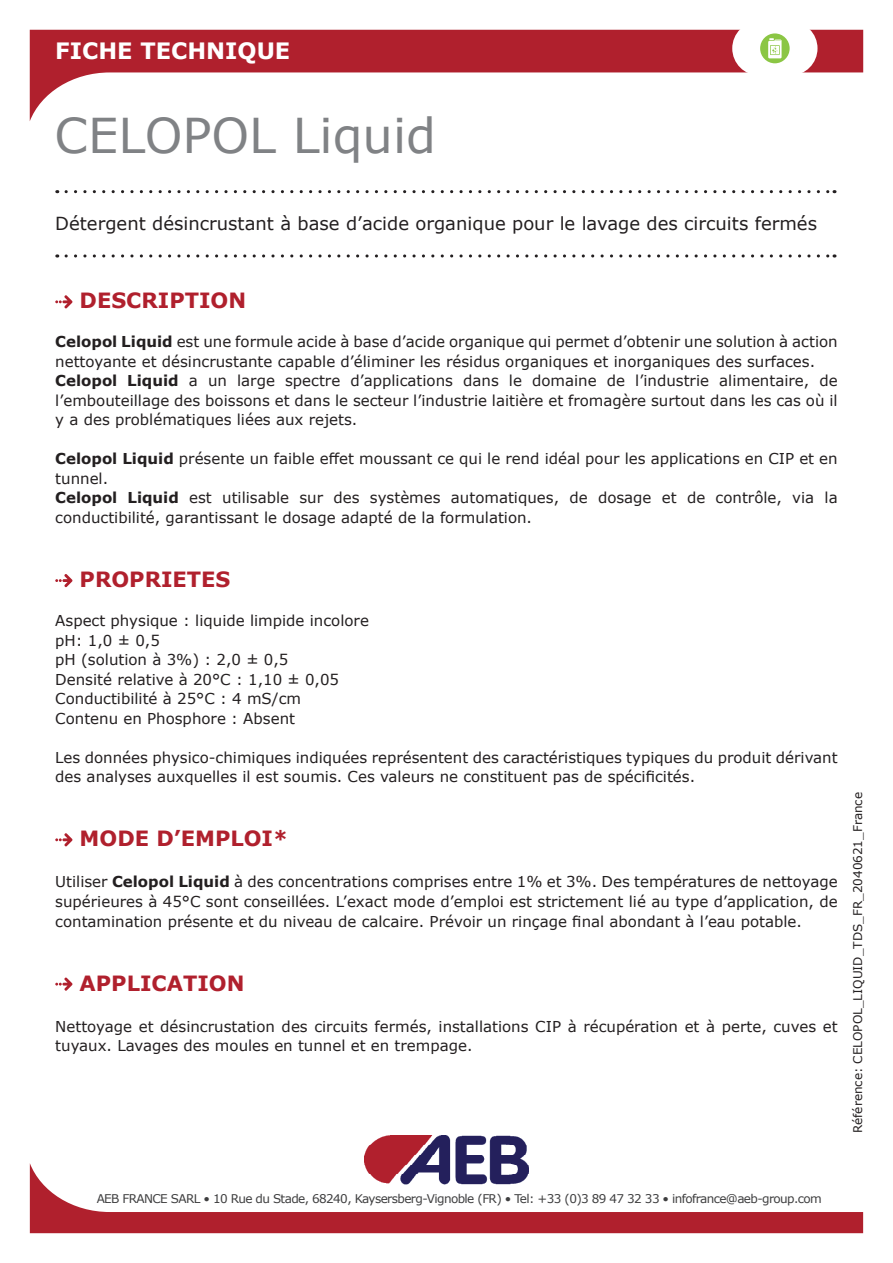
<style>
.page{position:relative;width:893px;height:1263px;background:#fff}
.page>*{position:absolute;margin:0;border:0;box-sizing:border-box;transform-origin:0 0}
.t1{font:48px "Verdana";color:#808285}
.t2{font:700 22.5px "Verdana";color:#fff}
.t3{font:700 21px "Verdana";color:#b0202d}
.t4{font:18px "Verdana";color:#231f20}
.t5{font:15px/19.5px "Verdana";color:#231f20}
.t6{font:12px "Verdana";letter-spacing:-.05em;color:#3e3e3f}
.t7{font:12px "Verdana";color:#231f20}
.s1{font-weight:700}
</style>
<div class="page">
<svg style="left:30px;top:30px;width:833px;height:91px"></svg>
<svg style="left:66px;top:190px;width:769px;height:3px"></svg>
<svg style="left:66px;top:254px;width:769px;height:4px"></svg>
<img style="left:364px;top:1135px;width:163px;height:28px">
<div style="left:732px;top:21px;width:85px;height:55px;background:#fff;border-radius:27px"></div>
<div style="left:760px;top:33px;width:30px;height:30px;background:#8bc644;border-radius:50%"></div>
<svg style="left:768px;top:38px;width:14px;height:20px"></svg>
<svg style="left:30px;top:1163px;width:833px;height:70px"></svg>
<svg style="left:55px;top:295px;width:17px;height:13px"></svg>
<svg style="left:55px;top:574px;width:17px;height:13px"></svg>
<svg style="left:55px;top:833px;width:17px;height:13px"></svg>
<svg style="left:55px;top:977px;width:17px;height:14px"></svg>
<h2 class="t2" style="left:55px;top:35px;width:237px">FICHE TECHNIQUE</h2>
<h1 class="t1" style="left:55px;top:103px;width:383px">CELOPOL Liquid</h1>
<p class="t4" style="left:55px;top:212px;width:763px">Détergent désincrustant à base d’acide organique pour le lavage des circuits fermés</p>
<h3 class="t3" style="left:80px;top:286px;width:168px">DESCRIPTION</h3>
<p class="t5" style="left:55px;top:332px;width:784px"><span class="s1">Celopol Liquid</span> est une formule acide à base d’acide organique qui permet d’obtenir une solution à action nettoyante et désincrustante capable d’éliminer les résidus organiques et inorganiques des surfaces.<br><span class="s1">Celopol Liquid</span> a un large spectre d’applications dans le domaine de l’industrie alimentaire, de l’embouteillage des boissons et dans le secteur l’industrie laitière et fromagère surtout dans les cas où il y a des problématiques liées aux rejets.</p>
<p class="t5" style="left:55px;top:449px;width:784px"><span class="s1">Celopol Liquid</span> présente un faible effet moussant ce qui le rend idéal pour les applications en CIP et en tunnel.<br><span class="s1">Celopol Liquid</span> est utilisable sur des systèmes automatiques, de dosage et de contrôle, via la conductibilité, garantissant le dosage adapté de la formulation.</p>
<h3 class="t3" style="left:80px;top:565px;width:152px">PROPRIETES</h3>
<p class="t5" style="left:55px;top:611px;width:315px">Aspect physique : liquide limpide incolore pH: 1,0 ± 0,5<br>pH (solution à 3%) : 2,0 ± 0,5<br>Densité relative à 20°C : 1,10 ± 0,05<br>Conductibilité à 25°C : 4 mS/cm<br>Contenu en Phosphore : Absent</p>
<p class="t5" style="left:55px;top:747px;width:784px">Les données physico-chimiques indiquées représentent des caractéristiques typiques du produit dérivant des analyses auxquelles il est soumis. Ces valeurs ne constituent pas de spécificités.</p>
<h3 class="t3" style="left:80px;top:824px;width:210px">MODE D’EMPLOI*</h3>
<p class="t5" style="left:55px;top:872px;width:784px;text-align:justify">Utiliser <span class="s1">Celopol Liquid</span> à des concentrations comprises entre 1% et 3%. Des températures de nettoyage supérieures à 45°C sont conseillées. L’exact mode d’emploi est strictement lié au type d’application, de contamination présente et du niveau de calcaire. Prévoir un rinçage final abondant à l’eau potable.</p>
<h3 class="t3" style="left:80px;top:968px;width:166px">APPLICATION</h3>
<p class="t5" style="left:55px;top:1016px;width:784px">Nettoyage et désincrustation des circuits fermés, installations CIP à récupération et à perte, cuves et tuyaux. Lavages des moules en tunnel et en trempage.</p>
<p class="t7" style="left:850px;top:1133px;width:343px;rotate:-90deg">Référence: CELOPOL_LIQUID_TDS_FR_2040621_France</p>
<p class="t6" style="left:97px;top:1190px;width:727px">AEB FRANCE SARL • 10 Rue du Stade, 68240, Kaysersberg-Vignoble (FR) • Tel: +33 (0)3 89 47 32 33 • infofrance@aeb-group.com</p>
</div>
